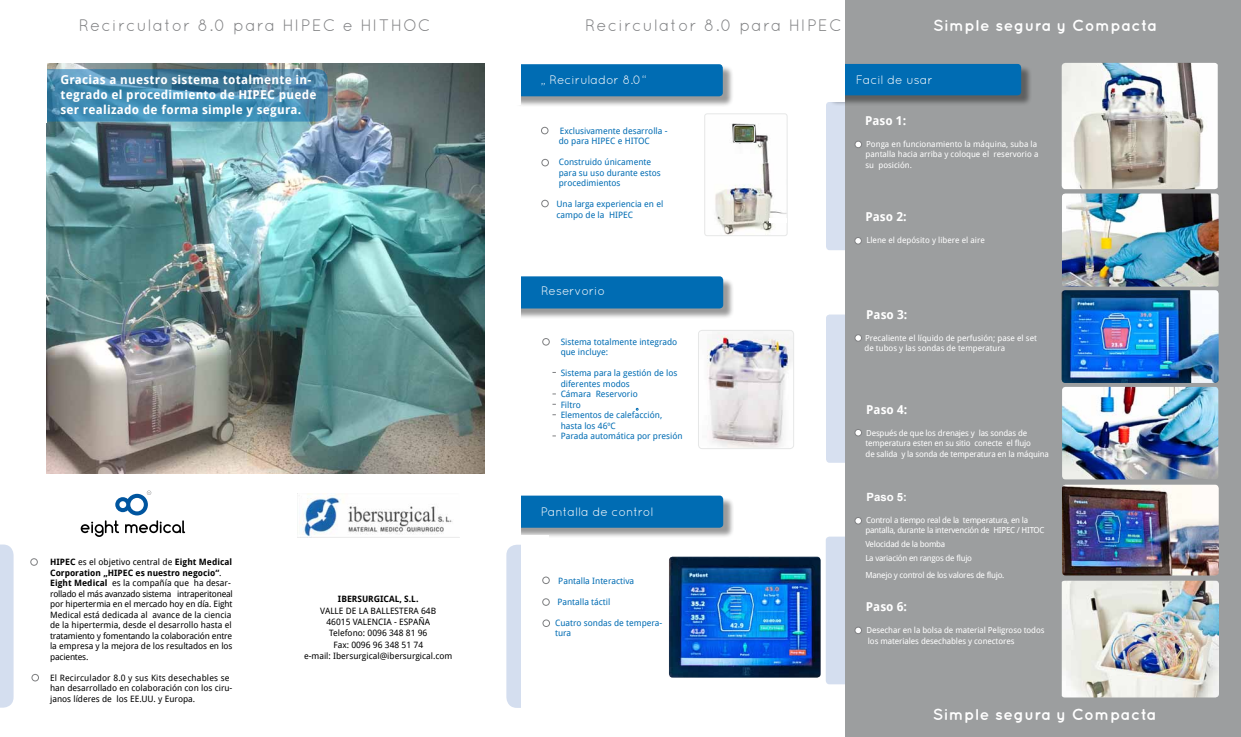
<style>
.page{position:relative;width:1241px;height:737px;background:#fff}
.page>*{position:absolute;margin:0;border:0;box-sizing:border-box;transform-origin:0 0}
.t1{font:700 17.5px "Quicksand";letter-spacing:.03em;color:#fff}
.t2{font:16.62px "Quicksand";letter-spacing:.07em;color:#7e7f81}
.t3{font:700 15.75px "Quicksand";letter-spacing:.03em;color:#fff}
.t4{font:700 12.25px/14.7px "Droid Sans";letter-spacing:.02em;color:#fff}
.t5{font:12.25px "Quicksand";color:#fff}
.t6{font:700 12.25px "Droid Sans";color:#fff}
.t7{font:700 11.38px "Arial";color:#fff}
.t8{font:8.75px/10.5px "Droid Sans";color:#000}
.t9{font:8.75px/10.5px "Droid Sans";color:#006cb3}
.t10{font:700 8.75px "Droid Sans";color:#000}
.t11{font:8.31px/10.2px "Droid Sans";letter-spacing:-.015em;color:#fff}
.s1{font-weight:700}
</style>
<div class="page">
<div style="left:825px;top:536px;width:28px;height:148px;background:#d4deef;border-radius:4px"></div>
<div style="left:825px;top:314px;width:26px;height:149px;background:#d7e0f0;border-radius:4px"></div>
<div style="left:825px;top:102px;width:26px;height:148px;background:#d7e0f0;border-radius:4px"></div>
<div style="left:30px;top:558px;width:8px;height:7px;border:1px solid #7e7f81;border-radius:50%"></div>
<div style="left:31px;top:674px;width:8px;height:7px;border:1px solid #7e7f81;border-radius:50%"></div>
<svg style="left:81px;top:490px;width:104px;height:47px"></svg>
<svg style="left:0;top:544px;width:14px;height:163px;background:#d6dfef"></svg>
<img style="left:300px;top:493px;width:153px;height:44px">
<img style="left:47px;top:64px;width:437px;height:409px">
<svg style="left:33px;top:69px;width:294px;height:53px;background:#4388ad"></svg>
<div style="left:24px;top:64px;width:23px;height:59px;background:#fff"></div>
<div style="left:513px;top:65px;width:220px;height:42px;background:#000;opacity:.4"></div>
<div style="left:512px;top:64px;width:210px;height:32px;background:#006cb3;border-radius:4px"></div>
<div style="left:511px;top:278px;width:223px;height:41px;background:#000;opacity:.4"></div>
<div style="left:509px;top:276px;width:214px;height:32px;background:#006cb3;border-radius:4px"></div>
<div style="left:541px;top:127px;width:7px;height:7px;border:1px solid #7e7f81;border-radius:50%"></div>
<div style="left:541px;top:159px;width:8px;height:7px;border:1px solid #7e7f81;border-radius:50%"></div>
<div style="left:541px;top:200px;width:7px;height:7px;border:1px solid #7e7f81;border-radius:50%"></div>
<div style="left:542px;top:338px;width:7px;height:7px;border:1px solid #7e7f81;border-radius:50%"></div>
<div style="left:513px;top:497px;width:221px;height:41px;background:#000;opacity:.4"></div>
<div style="left:511px;top:495px;width:212px;height:32px;background:#006cb3;border-radius:4px"></div>
<img style="left:715px;top:123px;width:72px;height:113px">
<div style="left:704px;top:113px;width:83px;height:123px;border:1px solid #e7e8e8;border-radius:3px"></div>
<img style="left:733px;top:125px;width:21px;height:18px">
<div style="left:733px;top:125px;width:21px;height:18px;border:1px solid #e7e8e8;border-radius:3px"></div>
<hr style="left:769px;top:218px;width:17px;height:4px;background:#fff">
<img style="left:669px;top:556px;width:151px;height:121px">
<div style="left:508px;top:52px;width:13px;height:52px;background:#fff"></div>
<div style="left:508px;top:272px;width:13px;height:48px;background:#fff"></div>
<div style="left:508px;top:494px;width:13px;height:44px;background:#fff"></div>
<img style="left:707px;top:332px;width:85px;height:115px">
<div style="left:698px;top:330px;width:96px;height:119px;border:1px solid #e6e7e7;border-radius:4px"></div>
<div style="left:844px;top:0;width:217px;height:737px;background:#9c9e9f"></div>
<div style="left:854px;top:141px;width:7px;height:7px;background:#fff;border-radius:50%"></div>
<div style="left:854px;top:141px;width:7px;height:7px;border:1px solid #7e7f81;border-radius:50%"></div>
<div style="left:854px;top:237px;width:7px;height:7px;background:#fff;border-radius:50%"></div>
<div style="left:854px;top:237px;width:7px;height:7px;border:1px solid #7e7f81;border-radius:50%"></div>
<div style="left:854px;top:429px;width:7px;height:7px;background:#fff;border-radius:50%"></div>
<div style="left:854px;top:429px;width:7px;height:7px;border:1px solid #7e7f81;border-radius:50%"></div>
<div style="left:854px;top:517px;width:7px;height:7px;background:#fff;border-radius:50%"></div>
<div style="left:854px;top:517px;width:7px;height:7px;border:1px solid #7e7f81;border-radius:50%"></div>
<div style="left:854px;top:627px;width:7px;height:6px;background:#fff;border-radius:50%"></div>
<div style="left:854px;top:626px;width:7px;height:8px;border:1px solid #7e7f81;border-radius:50%"></div>
<div style="left:827px;top:65px;width:205px;height:41px;background:#000;opacity:.4"></div>
<div style="left:826px;top:64px;width:194px;height:31px;background:#006cb3;border-radius:4px"></div>
<div style="left:854px;top:335px;width:7px;height:6px;background:#fff;border-radius:50%"></div>
<div style="left:854px;top:334px;width:7px;height:8px;border:1px solid #7e7f81;border-radius:50%"></div>
<div style="left:813px;top:63px;width:31px;height:39px;background:#fff"></div>
<div style="left:1053px;top:0;width:187px;height:737px;background:#9c9e9f"></div>
<img style="left:1062px;top:193px;width:156px;height:93px">
<img style="left:1061px;top:290px;width:157px;height:93px">
<img style="left:1061px;top:580px;width:157px;height:117px">
<img style="left:1062px;top:387px;width:156px;height:92px">
<img style="left:1062px;top:484px;width:156px;height:91px">
<svg style="left:1064px;top:286px;width:153px;height:1px"></svg>
<img style="left:1061px;top:63px;width:156px;height:126px">
<div style="left:506px;top:544px;width:34px;height:164px;background:#d4deef;border-radius:11px"></div>
<div style="left:520px;top:535px;width:28px;height:183px;background:#fff"></div>
<div style="left:542px;top:576px;width:7px;height:8px;border:1px solid #7e7f81;border-radius:50%"></div>
<div style="left:542px;top:598px;width:7px;height:8px;border:1px solid #7e7f81;border-radius:50%"></div>
<div style="left:542px;top:619px;width:8px;height:8px;border:1px solid #7e7f81;border-radius:50%"></div>
<h2 class="t2" style="left:79px;top:16px;width:353px">Recirculator 8.0 para HIPEC e HITHOC</h2>
<h2 class="t2" style="left:585px;top:16px;width:258px">Recirculator 8.0 para HIPEC</h2>
<h3 class="t4" style="left:60px;top:73px;width:258px">Gracias a nuestro sistema totalmente in&shy;tegrado el procedimiento de HIPEC puede ser realizado de forma simple y segura.</h3>
<h3 class="t5" style="left:540px;top:73px;width:107px">„ Recirulador 8.0“</h3>
<h3 class="t6" style="left:47px;top:105px;width:241px">Mit unserem vollintegriertem System ist</h3>
<p class="t9" style="left:558px;top:125px;width:110px">Exclusivamente desarrolla - do para HIPEC e HITOC</p>
<p class="t9" style="left:558px;top:157px;width:103px">Construido únicamente para su uso durante estos procedimientos</p>
<p class="t9" style="left:556px;top:199px;width:108px">Una larga experiencia en el campo de la HIPEC</p>
<h3 class="t5" style="left:541px;top:283px;width:66px">Reservorio</h3>
<p class="t9" style="left:560px;top:337px;width:118px">Sistema totalmente integrado que incluye:</p>
<p class="t9" style="left:560px;top:368px;width:123px">Sistema para la gestión de los diferentes modos<br>Cámara Reservorio<br>Filtro<br>Elementos de calefacción, hasta los 46ºC<br>Parada automática por presión</p>
<p class="t8" style="left:50px;top:557px;width:184px"><span class="s1">HIPEC</span> es el objetivo central de <span class="s1">Eight Medical Corporation „HIPEC es nuestro negocio“</span>.<br><span class="s1">Eight Medical</span> es la compañía que ha desar&shy;rollado el más avanzado sistema intraperitoneal por hipertermia en el mercado hoy en día. Eight Medical está dedicada al avance de la ciencia de la hipertermia, desde el desarrollo hasta el tratamiento y fomentando la colaboración entre la empresa y la mejora de los resultados en los pacientes.</p>
<p class="t8" style="left:50px;top:672px;width:184px">El Recirculador 8.0 y sus Kits desechables se han desarrollado en colaboración con los ciru&shy;janos líderes de los EE.UU. y Europa.</p>
<p class="t10" style="left:338px;top:594px;width:82px">IBERSURGICAL, S.L.</p>
<p class="t8" style="left:304px;top:605px;width:150px;line-height:11.4px;text-align:center">VALLE DE LA BALLESTERA 64B<br>46015 VALENCIA - ESPAÑA<br>Telefono: 0096 348 81 96<br>Fax: 0096 96 348 51 74<br>e-mail: Ibersurgical@ibersurgical.com</p>
<h3 class="t5" style="left:540px;top:504px;width:114px">Pantalla de control</h3>
<p class="t9" style="left:558px;top:575px;width:77px">Pantalla Interactiva</p>
<p class="t9" style="left:557px;top:596px;width:55px">Pantalla táctil</p>
<p class="t9" style="left:555px;top:617px;width:109px">Cuatro sondas de tempera&shy;tura</p>
<h3 class="t3" style="left:933px;top:16px;width:225px">Simple segura y Compacta</h3>
<h3 class="t5" style="left:855px;top:73px;width:79px">Facil de usar</h3>
<h3 class="t4" style="left:865px;top:114px;width:43px">Paso 1:</h3>
<p class="t11" style="left:865px;top:139px;width:174px">Ponga en funcionamiento la máquina, suba la pantalla hacia arriba y coloque el reservorio a su posición.</p>
<h3 class="t4" style="left:865px;top:210px;width:43px">Paso 2:</h3>
<p class="t11" style="left:866px;top:235px;width:120px">Llene el depósito y libere el aire</p>
<h3 class="t4" style="left:866px;top:307px;width:43px">Paso 3:</h3>
<p class="t11" style="left:864px;top:332px;width:174px;line-height:10.5px">Precaliente el líquido de perfusión; pase el set de tubos y las sondas de temperatura</p>
<h3 class="t4" style="left:866px;top:402px;width:43px">Paso 4:</h3>
<p class="t11" style="left:865px;top:428px;width:185px">Después de que los drenajes y las sondas de temperatura esten en su sitio conecte el flujo<br>de salida y la sonda de temperatura en la máquina</p>
<h3 class="t7" style="left:866px;top:490px;width:42px">Paso 5:</h3>
<p class="t11" style="left:865px;top:515px;width:180px;line-height:10px">Control a tiempo real de la temperatura, en la pantalla, durante la intervención de HIPEC / HITOC</p>
<p class="t11" style="left:865px;top:537px;width:108px;line-height:14px">Velocidad de la bomba<br>La variación en rangos de flujo</p>
<p class="t11" style="left:865px;top:569px;width:140px">Manejo y control de los valores de flujo.</p>
<h3 class="t4" style="left:865px;top:600px;width:43px">Paso 6:</h3>
<p class="t11" style="left:866px;top:625px;width:179px;line-height:10.5px">Desechar en la bolsa de material Peligroso todos los materiales desechables y conectores</p>
<h3 class="t3" style="left:932px;top:705px;width:225px">Simple segura y Compacta</h3>
<h1 class="t1" style="left:913px;top:709px;width:247px">Kompakt - Einfach - Sicher</h1>
</div>
